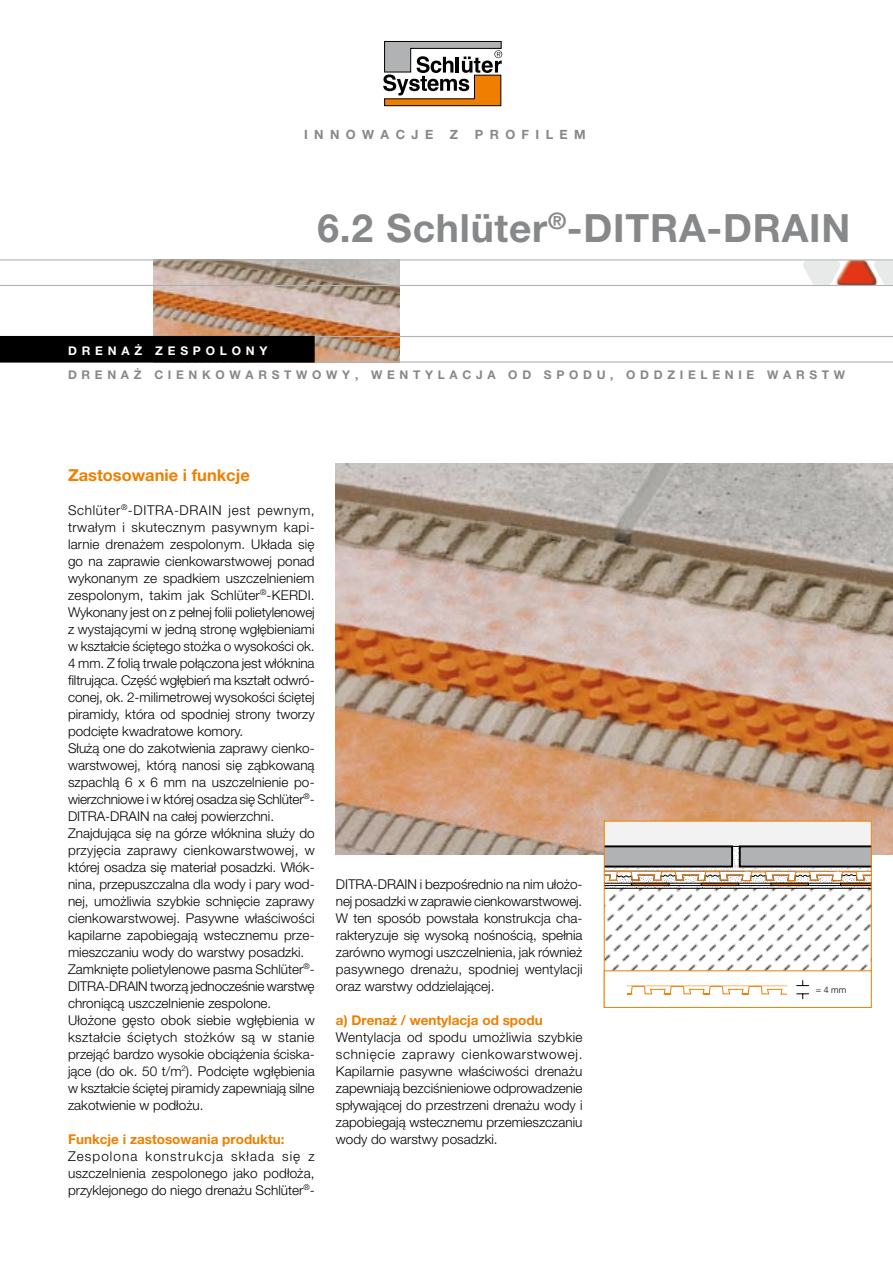
<style>
.page{position:relative;width:893px;height:1263px;background:#fff}
.page>*{position:absolute;margin:0;border:0;box-sizing:border-box;transform-origin:0 0}
.t1{font:700 39px "Helvetica Neue LT Pro";letter-spacing:.02em;color:#878889}
.t2{font:700 16.5px "Helvetica Neue LT Pro";color:#ee7f00}
.t3{font:300 13.5px/17px "Helvetica Neue LT Pro";color:#000;text-align:justify}
.t4{font:700 13.5px "Helvetica Neue LT Pro";color:#ee7f00}
.t5{font:700 12.75px "Helvetica Neue LT Pro";letter-spacing:.5em;color:#878889}
.t6{font:700 12px "Helvetica Neue LT Pro";letter-spacing:.39em;color:#878889}
.t7{font:700 12px "Helvetica Neue LT Pro";letter-spacing:.4em;color:#fff}
.t8{font:300 9px "Helvetica Neue LT Pro";color:#000}
</style>
<div class="page">
<img style="left:336px;top:463px;width:557px;height:392px">
<img style="left:153px;top:260px;width:247px;height:101px">
<img style="left:830px;top:260px;width:52px;height:25px">
<svg style="left:803px;top:261px;width:37px;height:24px"></svg>
<svg style="left:874px;top:261px;width:19px;height:24px"></svg>
<hr style="left:315px;top:336px;width:578px;height:1px;background:#b1b2b4">
<hr style="left:0;top:285px;width:893px;height:1px;background:#b1b2b4">
<hr style="left:0;top:259px;width:893px;height:1px;background:#b1b2b4">
<hr style="left:315px;top:361px;width:578px;height:2px;background:#b1b2b4">
<div style="left:1px;top:336px;width:313px;height:26px;background:#000"></div>
<div style="left:0;top:336px;width:315px;height:27px;border:1px solid #000"></div>
<svg style="left:383px;top:41px;width:119px;height:65px"></svg>
<div style="left:606px;top:823px;width:264px;height:22px;background:#f2f2f3"></div>
<svg style="left:604px;top:845px;width:267px;height:155px"></svg>
<div style="left:604px;top:970px;width:268px;height:38px;border:1px solid #ee7f00"></div>
<p class="t5" style="left:304px;top:126px;width:131px">INNOWACJE</p>
<p class="t5" style="left:450px;top:126px;width:10px">Z</p>
<p class="t5" style="left:475px;top:126px;width:112px">PROFILEM</p>
<h1 class="t1" style="left:317px;top:204px;width:535px">6.2 Schlüter<sup>®</sup>-DITRA-DRAIN</h1>
<p class="t7" style="left:68px;top:343px;width:201px">DRENAŻ ZESPOLONY</p>
<p class="t6" style="left:68px;top:368px;width:779px">DRENAŻ CIENKOWARSTWOWY, WENTYLACJA OD SPODU, ODDZIELENIE WARSTW</p>
<p class="t2" style="left:68px;top:464px;width:183px">Zastosowanie i funkcje</p>
<p class="t3" style="left:68px;top:501px;width:248px;text-align:left">Schlüter<sup>®</sup>-DITRA-DRAIN jest pewnym, trwałym i skutecznym pasywnym kapi&shy;larnie drenażem zespolonym. Układa się go na zaprawie cienkowarstwowej ponad wykonanym ze spadkiem uszczelnieniem zespolonym, takim jak Schlüter<sup>®</sup>-KERDI.<br>Wykonany jest on z pełnej folii polietylenowej z wystającymi w jedną stronę wgłębieniami w kształcie ściętego stożka o wysokości ok.<br>4 mm. Z folią trwale połączona jest włóknina filtrująca. Część wgłębień ma kształt odwró&shy;conej, ok. 2-milimetrowej wysokości ściętej piramidy, która od spodniej strony tworzy podcięte kwadratowe komory.<br>Służą one do zakotwienia zaprawy cienko&shy;warstwowej, którą nanosi się ząbkowaną szpachlą 6 x 6 mm na uszczelnienie po&shy;wierzchniowe i w której osadza się Schlüter<sup>®</sup>- DITRA-DRAIN na całej powierzchni.<br>Znajdująca się na górze włóknina służy do przyjęcia zaprawy cienkowarstwowej, w której osadza się materiał posadzki. Włók&shy;nina, przepuszczalna dla wody i pary wod&shy;nej, umożliwia szybkie schnięcie zaprawy cienkowarstwowej. Pasywne właściwości kapilarne zapobiegają wstecznemu prze&shy;mieszczaniu wody do warstwy posadzki.<br>Zamknięte polietylenowe pasma Schlüter<sup>®</sup>- DITRA-DRAIN tworzą jednocześnie warstwę chroniącą uszczelnienie zespolone.<br>Ułożone gęsto obok siebie wgłębienia w kształcie ściętych stożków są w stanie przejąć bardzo wysokie obciążenia ściska&shy;jące (do ok. 50 t/m<sup>2</sup>). Podcięte wgłębienia w kształcie ściętej piramidy zapewniają silne zakotwienie w podłożu.</p>
<p class="t4" style="left:68px;top:1131px;width:218px">Funkcje i zastosowania produktu:</p>
<p class="t3" style="left:68px;top:1147px;width:248px">Zespolona konstrukcja składa się z uszczelnienia zespolonego jako podłoża, przyklejonego do niego drenażu Schlüter<sup>®</sup>-</p>
<p class="t3" style="left:336px;top:875px;width:248px">DITRA-DRAIN i bezpośrednio na nim ułożo&shy;nej posadzki w zaprawie cienkowarstwowej.<br>W ten sposób powstała konstrukcja cha&shy;rakteryzuje się wysoką nośnością, spełnia zarówno wymogi uszczelnienia, jak również pasywnego drenażu, spodniej wentylacji oraz warstwy oddzielającej.</p>
<p class="t4" style="left:336px;top:1012px;width:208px">a) Drenaż / wentylacja od spodu</p>
<p class="t3" style="left:336px;top:1028px;width:248px">Wentylacja od spodu umożliwia szybkie schnięcie zaprawy cienkowarstwowej.<br>Kapilarnie pasywne właściwości drenażu zapewniają bezciśnieniowe odprowadzenie spływającej do przestrzeni drenażu wody i zapobiegają wstecznemu przemieszczaniu wody do warstwy posadzki.</p>
<p class="t8" style="left:816px;top:984px;width:32px">= 4 mm</p>
</div>
